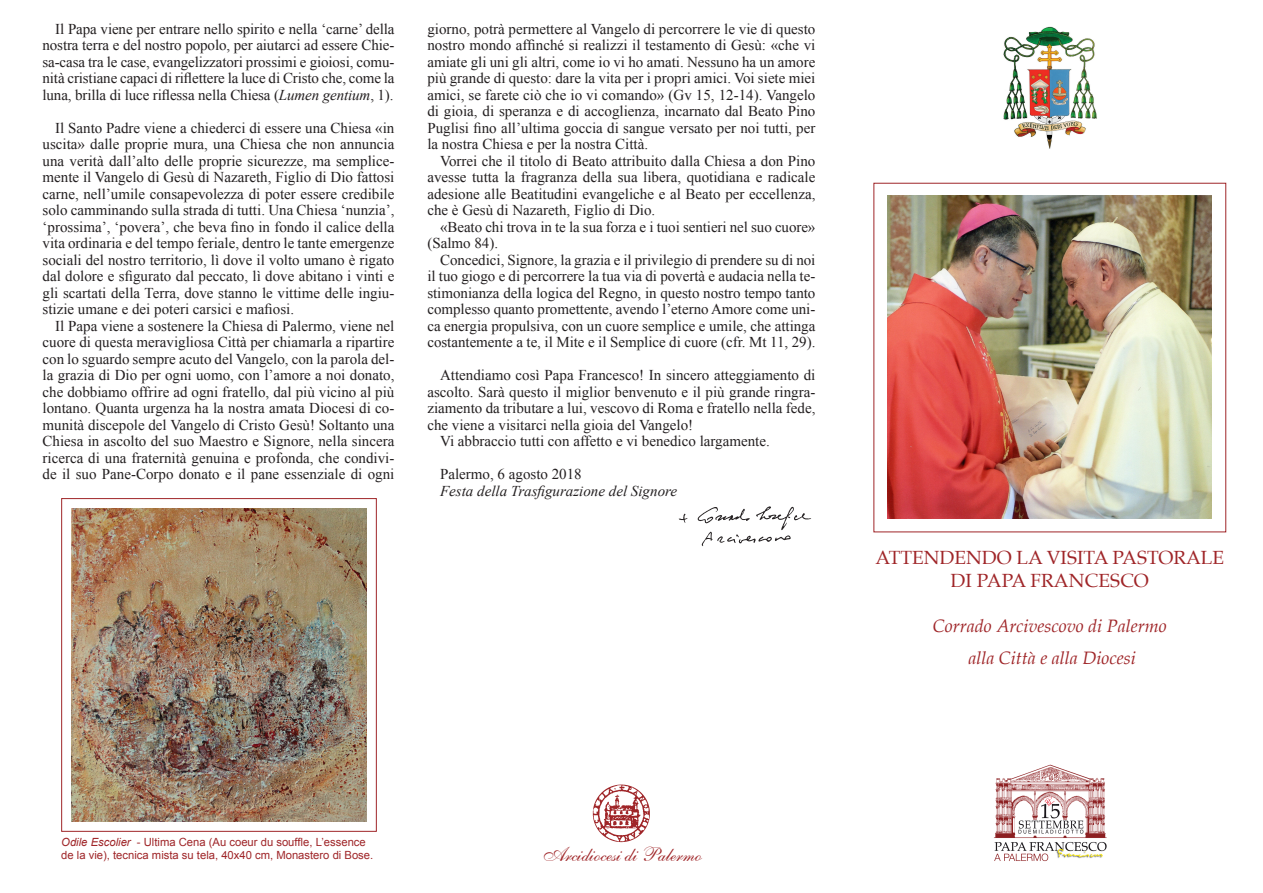
<style>
.page{position:relative;width:1263px;height:893px;background:#fff}
.page>*{position:absolute;margin:0;border:0;box-sizing:border-box;transform-origin:0 0}
.t1{font:20.1px "English 111 Vivace BT";color:#9f2528}
.t2{font:19.05px/23px "Palatino";color:#9f2528;text-align:center}
.t3{font:italic 18px/31.2px "Palatino";color:#9f2528;text-align:center}
.t4{font:15px/16.5px "Times New Roman";color:#231f20;text-align:justify}
.t5{font:italic 15px "Times New Roman";color:#231f20}
.t6{font:11.25px/13.5px "Arial";color:#9f2528}
.s1{font-style:italic}
</style>
<div class="page">
<img style="left:994px;top:765px;width:113px;height:97px">
<img style="left:1003px;top:27px;width:94px;height:122px">
<img style="left:678px;top:506px;width:134px;height:40px">
<img style="left:592px;top:784px;width:58px;height:59px">
<img style="left:888px;top:196px;width:324px;height:323px">
<img style="left:72px;top:509px;width:294px;height:313px">
<div style="left:61px;top:498px;width:316px;height:334px;border:1px solid #9f2528"></div>
<p class="t4" style="left:43px;top:20px;width:353px;text-indent:13px">Il Papa viene per entrare nello spirito e nella ‘carne’ della nostra terra e del nostro popolo, per aiutarci ad essere Chie&shy;sa-casa tra le case, evangelizzatori prossimi e gioiosi, comu&shy;nità cristiane capaci di riflettere la luce di Cristo che, come la luna, brilla di luce riflessa nella Chiesa (<span class="s1">Lumen gentium</span>, 1).</p>
<p class="t4" style="left:43px;top:119px;width:353px;text-indent:13px">Il Santo Padre viene a chiederci di essere una Chiesa «in uscita» dalle proprie mura, una Chiesa che non annuncia una verità dall’alto delle proprie sicurezze, ma semplice&shy;mente il Vangelo di Gesù di Nazareth, Figlio di Dio fattosi carne, nell’umile consapevolezza di poter essere credibile solo camminando sulla strada di tutti. Una Chiesa ‘nunzia’, ‘prossima’, ‘povera’, che beva fino in fondo il calice della vita ordinaria e del tempo feriale, dentro le tante emergenze sociali del nostro territorio, lì dove il volto umano è rigato dal dolore e sfigurato dal peccato, lì dove abitano i vinti e gli scartati della Terra, dove stanno le vittime delle ingiu&shy;stizie umane e dei poteri carsici e mafiosi.</p>
<p class="t4" style="left:43px;top:317px;width:353px;text-indent:13px">Il Papa viene a sostenere la Chiesa di Palermo, viene nel cuore di questa meravigliosa Città per chiamarla a ripartire con lo sguardo sempre acuto del Vangelo, con la parola del&shy;la grazia di Dio per ogni uomo, con l’amore a noi donato, che dobbiamo offrire ad ogni fratello, dal più vicino al più lontano. Quanta urgenza ha la nostra amata Diocesi di co&shy;munità discepole del Vangelo di Cristo Gesù! Soltanto una Chiesa in ascolto del suo Maestro e Signore, nella sincera ricerca di una fraternità genuina e profonda, che condivi&shy;de il suo Pane-Corpo donato e il pane essenziale di ogni</p>
<p class="t4" style="left:427px;top:20px;width:390px">giorno, potrà permettere al Vangelo di percorrere le vie di questo nostro mondo affinché si realizzi il testamento di Gesù: «che vi amiate gli uni gli altri, come io vi ho amati. Nessuno ha un amore più grande di questo: dare la vita per i propri amici. Voi siete miei amici, se farete ciò che io vi comando» (Gv 15, 12-14). Vangelo di gioia, di speranza e di accoglienza, incarnato dal Beato Pino Puglisi fino all’ultima goccia di sangue versato per noi tutti, per la nostra Chiesa e per la nostra Città.</p>
<p class="t4" style="left:427px;top:152px;width:390px;text-indent:13px">Vorrei che il titolo di Beato attribuito dalla Chiesa a don Pino avesse tutta la fragranza della sua libera, quotidiana e radicale adesione alle Beatitudini evangeliche e al Beato per eccellenza, che è Gesù di Nazareth, Figlio di Dio.</p>
<p class="t4" style="left:427px;top:218px;width:390px;text-indent:13px">«Beato chi trova in te la sua forza e i tuoi sentieri nel suo cuore» (Salmo 84).</p>
<p class="t4" style="left:427px;top:251px;width:390px;text-indent:13px">Concedici, Signore, la grazia e il privilegio di prendere su di noi il tuo giogo e di percorrere la tua via di povertà e audacia nella te&shy;stimonianza della logica del Regno, in questo nostro tempo tanto complesso quanto promettente, avendo l’eterno Amore come uni&shy;ca energia propulsiva, con un cuore semplice e umile, che attinga costantemente a te, il Mite e il Semplice di cuore (cfr. Mt 11, 29).</p>
<p class="t4" style="left:440px;top:367px;width:377px">Attendiamo così Papa Francesco! In sincero atteggiamento di</p>
<p class="t4" style="left:427px;top:383px;width:389px">ascolto. Sarà questo il miglior benvenuto e il più grande ringra-</p>
<p class="t4" style="left:427px;top:400px;width:390px">ziamento da tributare a lui, vescovo di Roma e fratello nella fede,</p>
<p class="t4" style="left:427px;top:416px;width:267px">che viene a visitarci nella gioia del Vangelo!</p>
<p class="t4" style="left:440px;top:433px;width:331px">Vi abbraccio tutti con affetto e vi benedico largamente.</p>
<p class="t4" style="left:440px;top:466px;width:143px">Palermo, 6 agosto 2018</p>
<p class="t5" style="left:440px;top:482px;width:238px">Festa della Trasfigurazione del Signore</p>
<p class="t2" style="left:875px;top:548px;width:350px">ATTENDENDO LA VISITA PASTORALE<br>DI PAPA FRANCESCO</p>
<p class="t3" style="left:933px;top:612px;width:235px">Corrado Arcivescovo di Palermo alla Città e alla Diocesi</p>
<p class="t6" style="left:61px;top:835px;width:314px"><span class="s1">Odile Escolier</span> - Ultima Cena (Au coeur du souffle, L’essence de la vie), tecnica mista su tela, 40x40 cm, Monastero di Bose.</p>
<h1 class="t1" style="left:541px;top:842px;width:162px">Arcidiocesi di Palermo</h1>
</div>
